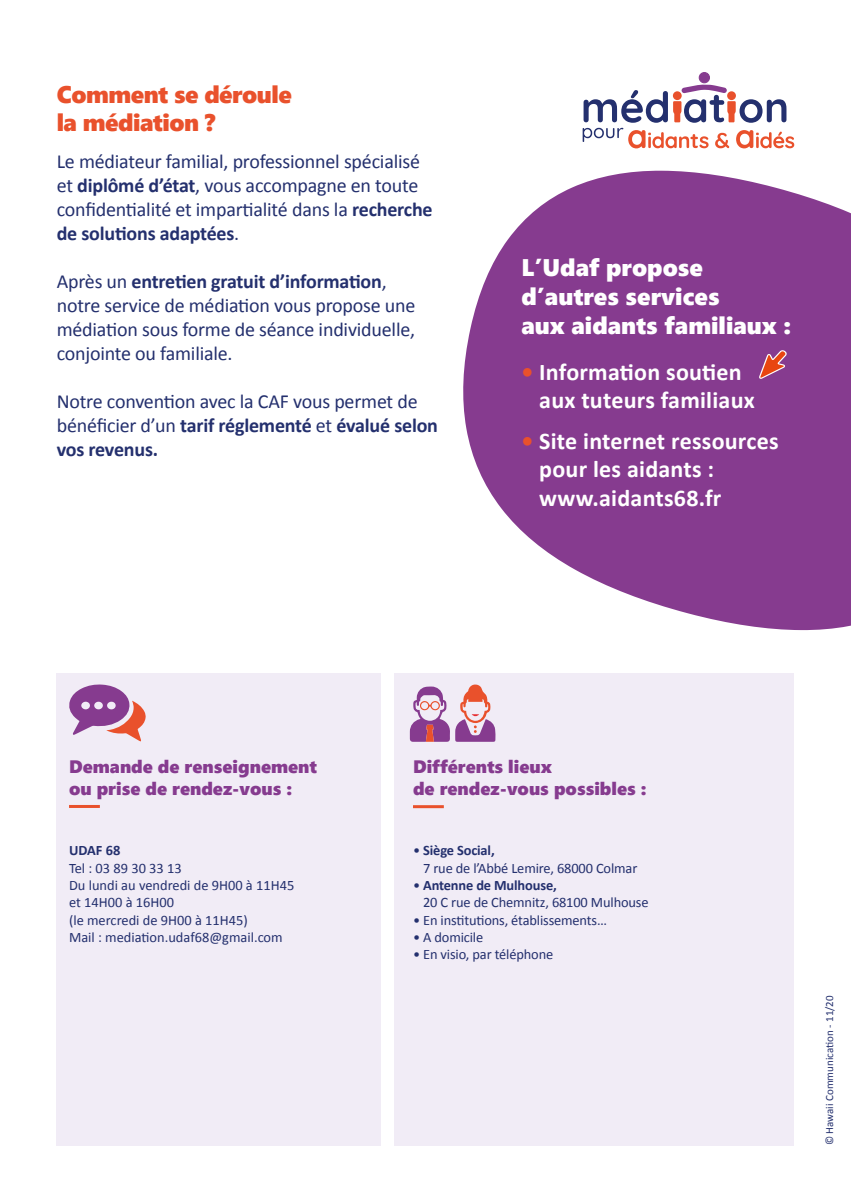
<style>
.page{position:relative;width:851px;height:1191px;background:#fff}
.page>*{position:absolute;margin:0;border:0;box-sizing:border-box;transform-origin:0 0}
.t1{font:700 24px/28.8px "Calibri";letter-spacing:.01em;color:#fff}
.t2{font:24px/28.8px "Segoe UI Black";color:#fff}
.t3{font:24px/28.8px "Segoe UI Black";letter-spacing:-.02em;color:#e9512c}
.t4{font:20px/24px "Calibri";letter-spacing:-.01em;color:#24306e}
.t5{font:18px/21.6px "Segoe UI Black";color:#863b8f}
.t6{font:14.4px/17.2px "Calibri";letter-spacing:-.01em;color:#24306e}
.t7{font:700 14.4px "Calibri";color:#24306e}
.t8{font:11px "Calibri";color:#24306e}
.s1{font-weight:700}
.s2{color:#e9512c}
</style>
<div class="page">
<svg style="left:463px;top:170px;width:387px;height:460px;fill:#863b8f"></svg>
<div style="left:699px;top:73px;width:10px;height:10px;background:#863b8f;border-radius:50%"></div>
<div style="left:698px;top:72px;width:12px;height:11px;border:1px solid #863b8f;border-radius:50%"></div>
<svg style="left:582px;top:84px;width:212px;height:64px"></svg>
<div style="left:57px;top:673px;width:324px;height:472px;background:#f1ecf6"></div>
<div style="left:394px;top:673px;width:400px;height:472px;background:#f1ecf6"></div>
<hr style="left:413px;top:805px;width:31px;height:3px;background:#e9512c">
<hr style="left:69px;top:805px;width:31px;height:3px;background:#e9512c">
<svg style="left:69px;top:684px;width:77px;height:57px"></svg>
<svg style="left:410px;top:684px;width:85px;height:58px"></svg>
<svg style="left:758px;top:350px;width:29px;height:29px"></svg>
<p class="t3" style="left:57px;top:78px;width:237px">Comment se déroule la médiation ?</p>
<p class="t4" style="left:57px;top:148px;width:377px">Le médiateur familial, professionnel spécialisé et <span class="s1">diplômé d’état</span>, vous accompagne en toute confidentialité et impartialité dans la <span class="s1">recherche de solutions adaptées</span>.</p>
<p class="t4" style="left:57px;top:268px;width:360px">Après un <span class="s1">entretien gratuit d’information</span>, notre service de médiation vous propose une médiation sous forme de séance individuelle, conjointe ou familiale.</p>
<p class="t4" style="left:57px;top:388px;width:383px">Notre convention avec la CAF vous permet de bénéficier d’un <span class="s1">tarif réglementé</span> et <span class="s1">évalué selon vos revenus.</span></p>
<p class="t2" style="left:521px;top:252px;width:271px">L’Udaf propose d’autres services<br>aux aidants familiaux :</p>
<p class="t1" style="left:539px;top:357px;width:217px;text-indent:-18px"><span class="s2">•</span> Information soutien aux tuteurs familiaux</p>
<p class="t1" style="left:539px;top:426px;width:241px;text-indent:-18px"><span class="s2">•</span> Site internet ressources pour les aidants : www.aidants68.fr</p>
<p class="t5" style="left:69px;top:755px;width:249px">Demande de renseignement ou prise de rendez-vous :</p>
<p class="t5" style="left:413px;top:755px;width:140px">Différents lieux</p>
<p class="t5" style="left:413px;top:776px;width:235px">de rendez-vous possibles :</p>
<p class="t7" style="left:69px;top:841px;width:53px">UDAF 68</p>
<p class="t6" style="left:69px;top:858px;width:114px">Tel : 03 89 30 33 13</p>
<p class="t6" style="left:69px;top:876px;width:227px">Du lundi au vendredi de 9H00 à 11H45</p>
<p class="t6" style="left:69px;top:893px;width:106px">et 14H00 à 16H00</p>
<p class="t6" style="left:69px;top:910px;width:180px">(le mercredi de 9H00 à 11H45)</p>
<p class="t6" style="left:69px;top:927px;width:215px">Mail : mediation.udaf68@gmail.com</p>
<p class="t6" style="left:423px;top:841px;width:216px;text-indent:-10px">• <span class="s1">Siège Social,<br></span>7 rue de l’Abbé Lemire, 68000 Colmar</p>
<p class="t6" style="left:423px;top:876px;width:227px;text-indent:-10px">• <span class="s1">Antenne de Mulhouse,<br></span>20 C rue de Chemnitz, 68100 Mulhouse</p>
<p class="t6" style="left:413px;top:910px;width:195px">• En institutions, établissements…</p>
<p class="t6" style="left:413px;top:927px;width:72px">• A domicile</p>
<p class="t6" style="left:413px;top:945px;width:142px">• En visio, par téléphone</p>
<p class="t8" style="left:822px;top:1145px;width:151px;rotate:-90deg">© Hawaii Communication - 11/20</p>
</div>
